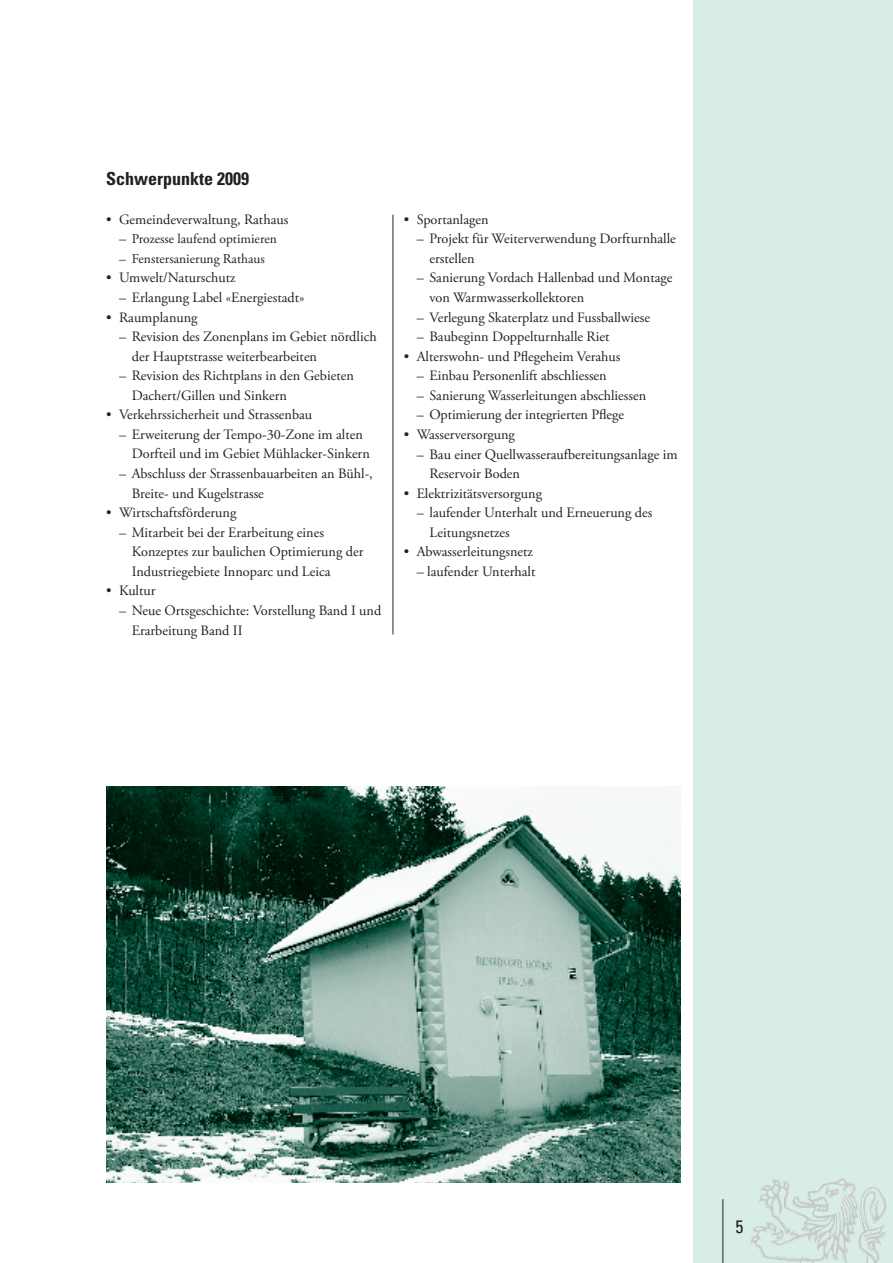
<style>
.page{position:relative;width:893px;height:1263px;background:#fff}
.page>*{position:absolute;margin:0;border:0;box-sizing:border-box;transform-origin:0 0}
.t1{font:700 condensed 18px "Univers";color:#231f20}
.t2{font:condensed 18px "Univers";color:#231f20}
.t3{font:14.25px/19.5px "Adobe Garamond Pro";color:#231f20}
.t4{font:13.5px "Adobe Garamond Pro";color:#231f20}
.s1{font-size:14.25px}
</style>
<div class="page">
<div style="left:693px;top:0;width:200px;height:1263px;background:#d8ede5"></div>
<svg style="left:750px;top:1178px;width:137px;height:85px"></svg>
<hr style="left:393px;top:215px;width:1px;height:419px;background:#231f20">
<img style="left:106px;top:786px;width:574px;height:396px">
<hr style="left:722px;top:1199px;width:1px;height:64px;background:#231f20">
<p class="t1" style="left:106px;top:167px;width:144px">Schwerpunkte 2009</p>
<p class="t3" style="left:106px;top:210px;width:184px">• Gemeindeverwaltung, Rathaus</p>
<p class="t4" style="left:119px;top:231px;width:159px"><span class="s1">–</span> Prozesse laufend optimieren</p>
<p class="t4" style="left:119px;top:250px;width:147px">– Fenstersanierung Rathaus</p>
<p class="t3" style="left:106px;top:269px;width:131px">• Umwelt/Naturschutz</p>
<p class="t3" style="left:119px;top:288px;width:187px">– Erlangung Label «Energiestadt»</p>
<p class="t3" style="left:106px;top:308px;width:93px">• Raumplanung</p>
<p class="t3" style="left:132px;top:327px;width:246px;text-indent:-13px">– Revision des Zonenplans im Gebiet nördlich der Hauptstrasse weiterbearbeiten</p>
<p class="t3" style="left:132px;top:366px;width:224px;text-indent:-13px">– Revision des Richtplans in den Gebieten<br>Dachert/Gillen und Sinkern</p>
<p class="t3" style="left:106px;top:406px;width:207px">• Verkehrssicherheit und Strassenbau</p>
<p class="t3" style="left:132px;top:425px;width:240px;text-indent:-13px">– Erweiterung der Tempo-30-Zone im alten<br>Dorfteil und im Gebiet Mühlacker-Sinkern</p>
<p class="t3" style="left:132px;top:464px;width:243px;text-indent:-13px">– Abschluss der Strassenbauarbeiten an Bühl-,<br>Breite- und Kugelstrasse</p>
<p class="t3" style="left:106px;top:503px;width:132px">• Wirtschaftsförderung</p>
<p class="t3" style="left:132px;top:523px;width:233px;text-indent:-13px">– Mitarbeit bei der Erarbeitung eines<br>Konzeptes zur baulichen Optimierung der<br>Industriegebiete Innoparc und Leica</p>
<p class="t3" style="left:106px;top:582px;width:51px">• Kultur</p>
<p class="t3" style="left:132px;top:601px;width:251px;text-indent:-13px">– Neue Ortsgeschichte: Vorstellung Band I und<br>Erarbeitung Band II</p>
<p class="t3" style="left:404px;top:210px;width:86px">• Sportanlagen</p>
<p class="t3" style="left:429px;top:230px;width:248px;text-indent:-13px">– Projekt für Weiterverwendung Dorfturnhalle erstellen</p>
<p class="t3" style="left:429px;top:269px;width:245px;text-indent:-13px">– Sanierung Vordach Hallenbad und Montage von Warmwasserkollektoren</p>
<p class="t3" style="left:417px;top:308px;width:235px">– Verlegung Skaterplatz und Fussballwiese</p>
<p class="t3" style="left:417px;top:327px;width:194px">– Baubeginn Doppelturnhalle Riet</p>
<p class="t3" style="left:404px;top:347px;width:218px">• Alterswohn- und Pflegeheim Verahus</p>
<p class="t3" style="left:417px;top:367px;width:191px">– Einbau Personenlift abschliessen</p>
<p class="t3" style="left:417px;top:386px;width:231px">– Sanierung Wasserleitungen abschliessen</p>
<p class="t3" style="left:417px;top:406px;width:209px">– Optimierung der integrierten Pflege</p>
<p class="t3" style="left:404px;top:425px;width:112px">• Wasserversorgung</p>
<p class="t3" style="left:429px;top:445px;width:250px;text-indent:-13px">– Bau einer Quellwasseraufbereitungsanlage im<br>Reservoir Boden</p>
<p class="t3" style="left:404px;top:484px;width:140px">• Elektrizitätsversorgung</p>
<p class="t3" style="left:429px;top:503px;width:224px;text-indent:-13px">– laufender Unterhalt und Erneuerung des<br>Leitungsnetzes</p>
<p class="t3" style="left:404px;top:543px;width:131px">• Abwasserleitungsnetz</p>
<p class="t3" style="left:417px;top:562px;width:120px">– laufender Unterhalt</p>
<p class="t2" style="left:736px;top:1215px;width:9px">5</p>
</div>
